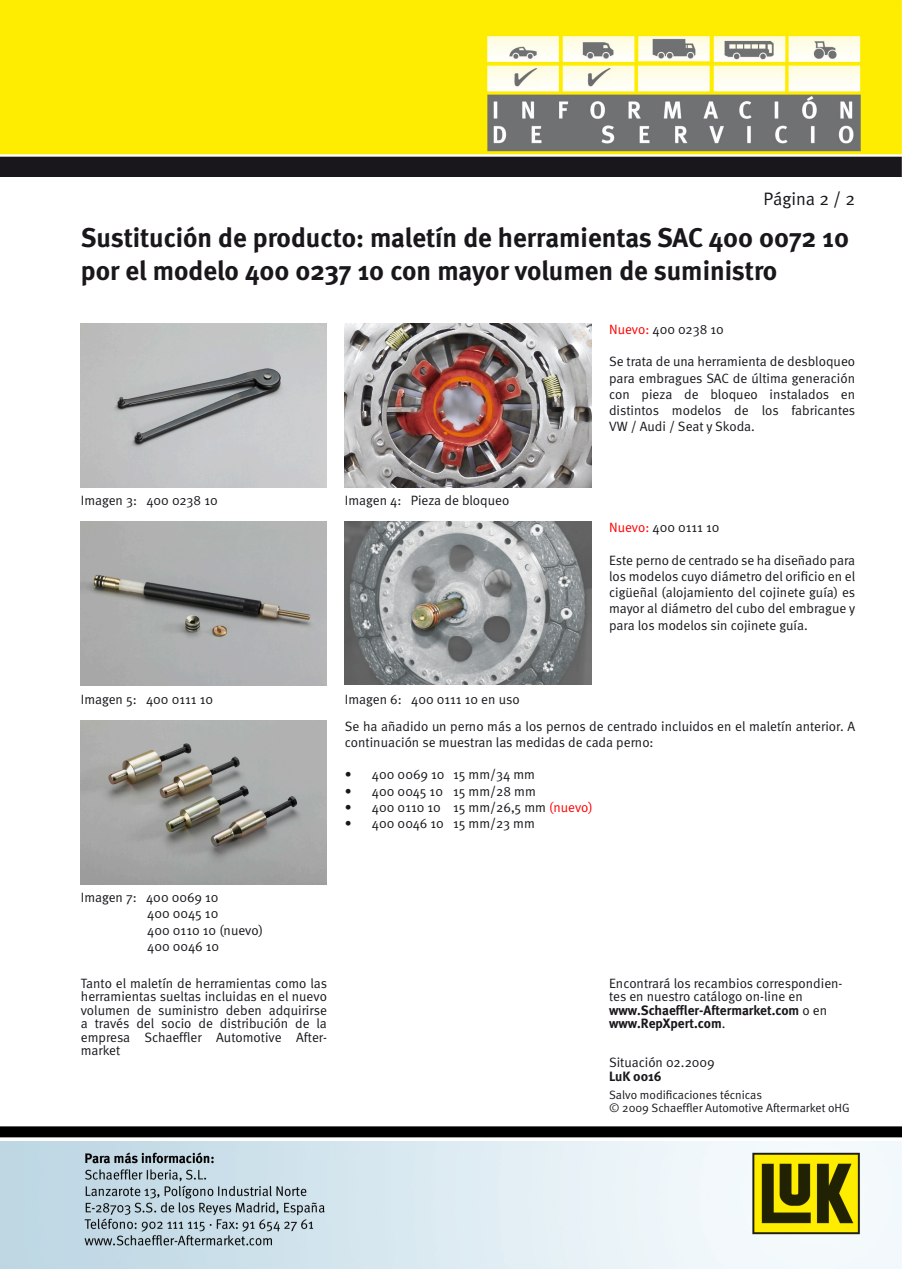
<style>
.page{position:relative;width:902px;height:1272px;background:#fff}
.page>*{position:absolute;margin:0;border:0;box-sizing:border-box;transform-origin:0 0}
.t1{font:700 27px/32.4px "Meta";color:#1a171c}
.t2{font:18px "Meta Normal";color:#1a171c}
.t3{font:13.5px/16.2px "Meta Normal";color:#1a171c;text-align:justify}
.t4{font:700 13.5px "Meta";color:#1a171c}
.t5{font:12px "Meta Normal";color:#1a171c}
.s1{color:#f00}
.s2{font-family:"Meta Normal";font-weight:400}
</style>
<div class="page">
<img style="left:0;top:0;width:901px;height:176px">
<div style="left:0;top:1122px;width:901px;height:149px;background:linear-gradient(to right,#bcd6e3,#fbfeff)"></div>
<img style="left:0;top:1122px;width:901px;height:146px">
<img style="left:81px;top:323px;width:246px;height:164px">
<img style="left:81px;top:521px;width:246px;height:164px">
<img style="left:81px;top:720px;width:246px;height:164px">
<img style="left:345px;top:323px;width:246px;height:164px">
<img style="left:345px;top:521px;width:246px;height:164px">
<p class="t2" style="left:763px;top:188px;width:93px">Página 2 / 2</p>
<p class="t1" style="left:81px;top:221px;width:769px">Sustitución de producto: maletín de herramientas SAC 400 0072 10 por el modelo 400 0237 10 con mayor volumen de suministro</p>
<p class="t3" style="left:81px;top:492px;width:138px">Imagen 3: 400 0238 10</p>
<p class="t3" style="left:81px;top:690px;width:134px">Imagen 5: 400 0111 10</p>
<p class="t3" style="left:345px;top:492px;width:166px">Imagen 4: Pieza de bloqueo</p>
<p class="t3" style="left:345px;top:690px;width:176px">Imagen 6: 400 0111 10 en uso</p>
<p class="t3" style="left:609px;top:321px;width:116px"><span class="s1">Nuevo:</span> 400 0238 10</p>
<p class="t3" style="left:609px;top:353px;width:248px">Se trata de una herramienta de desbloqueo para embragues SAC de última generación con pieza de bloqueo instalados en distintos modelos de los fabricantes VW / Audi / Seat y Skoda.</p>
<p class="t3" style="left:609px;top:519px;width:112px"><span class="s1">Nuevo:</span> 400 0111 10</p>
<p class="t3" style="left:609px;top:552px;width:248px">Este perno de centrado se ha diseñado para los modelos cuyo diámetro del orificio en el cigüeñal (alojamiento del cojinete guía) es mayor al diámetro del cubo del embrague y para los modelos sin cojinete guía.</p>
<p class="t3" style="left:345px;top:717px;width:511px">Se ha añadido un perno más a los pernos de centrado incluidos en el maletín anterior. A continuación se muestran las medidas de cada perno:</p>
<p class="t3" style="left:345px;top:766px;width:192px">• 400 0069 10 15 mm/34 mm</p>
<p class="t3" style="left:345px;top:782px;width:192px">• 400 0045 10 15 mm/28 mm</p>
<p class="t3" style="left:345px;top:798px;width:249px">• 400 0110 10 15 mm/26,5 mm <span class="s1">(nuevo)</span></p>
<p class="t3" style="left:345px;top:815px;width:191px">• 400 0046 10 15 mm/23 mm</p>
<p class="t3" style="left:81px;top:889px;width:139px">Imagen 7: 400 0069 10</p>
<p class="t3" style="left:147px;top:905px;width:73px">400 0045 10</p>
<p class="t3" style="left:147px;top:921px;width:117px">400 0110 10 (nuevo)</p>
<p class="t3" style="left:147px;top:937px;width:73px">400 0046 10</p>
<p class="t3" style="left:81px;top:976px;width:248px;line-height:13.5px">Tanto el maletín de herramientas como las herramientas sueltas incluidas en el nuevo volumen de suministro deben adquirirse a través del socio de distribución de la empresa Schaeffler Automotive After&shy;market</p>
<p class="t3" style="left:609px;top:976px;width:235px;line-height:13.5px">Encontrará los recambios correspondien&shy;tes en nuestro catálogo on-line en</p>
<p class="t4" style="left:609px;top:1001px;width:219px">www.Schaeffler-Aftermarket.com <span class="s2">o en</span></p>
<p class="t4" style="left:609px;top:1014px;width:118px">www.RepXpert.com<span class="s2">.</span></p>
<p class="t3" style="left:609px;top:1054px;width:107px">Situación 02.2009</p>
<p class="t4" style="left:609px;top:1067px;width:54px">LuK 0016</p>
<p class="t5" style="left:609px;top:1087px;width:154px">Salvo modificaciones técnicas</p>
<p class="t5" style="left:609px;top:1100px;width:242px">© 2009 Schaeffler Automotive Aftermarket oHG</p>
</div>
